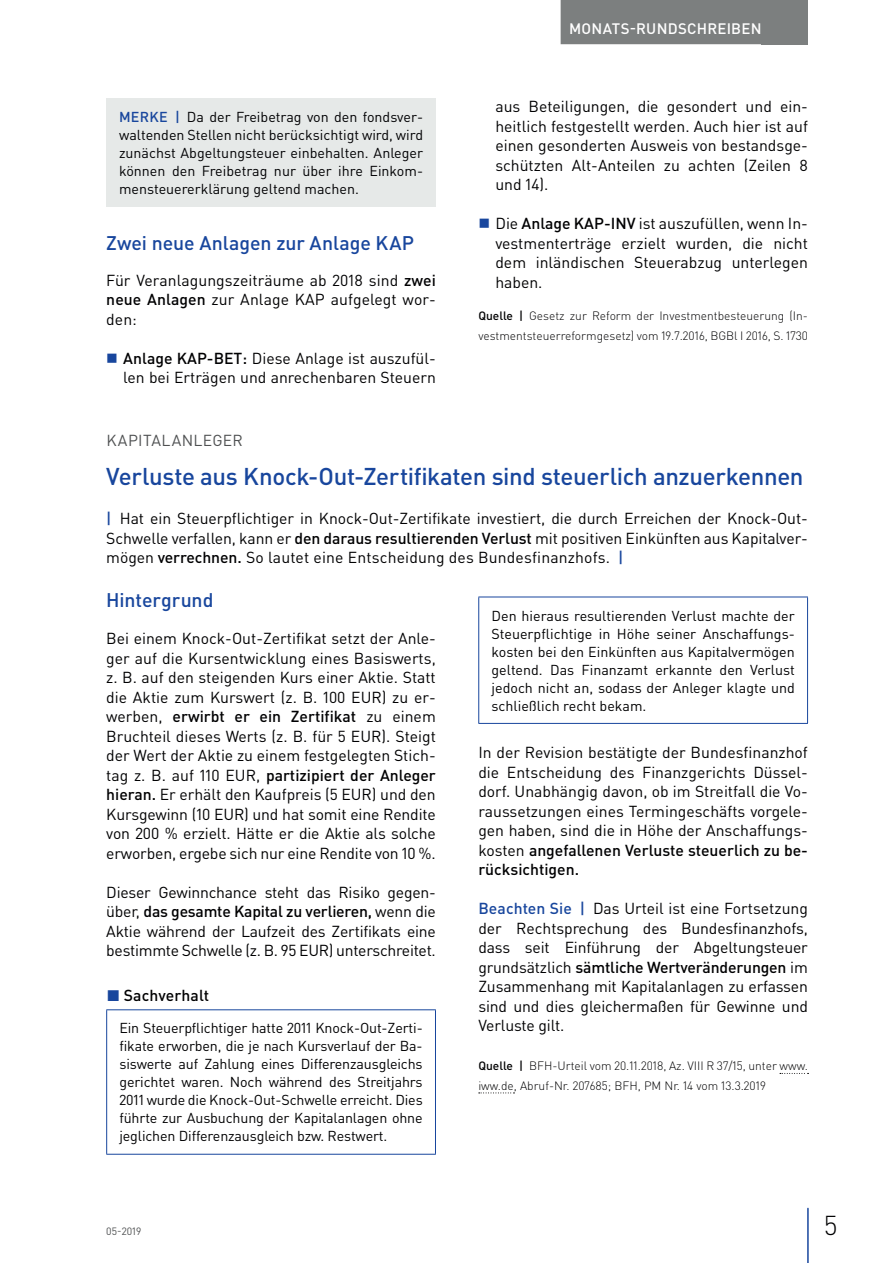
<style>
.page{position:relative;width:893px;height:1263px;background:#fff}
.page>*{position:absolute;margin:0;border:0;box-sizing:border-box;transform-origin:0 0}
.t1{font:300 27px "DIN Pro";color:#000002}
.t2{font:500 24px "DIN Pro";letter-spacing:-.015em;color:#18469d}
.t3{font:500 19.5px "DIN Pro";letter-spacing:-.005em;color:#18469d}
.t4{font:15.75px/19.5px "DIN Pro";color:#000002;text-align:justify}
.t5{font:15.75px "DIN Pro";letter-spacing:.025em;color:#4f5152}
.t6{font:500 15.75px "DIN Pro";letter-spacing:.005em;color:#000002}
.t7{font:500 15px "DIN Pro";letter-spacing:.015em;color:#fff}
.t8{font:14.25px/18px "DIN Pro";color:#000002;text-align:justify}
.t9{font:300 12px/19.5px "DIN Pro";color:#000002}
.t10{font:10.5px "DIN Pro";color:#4f5152}
.s1{font-weight:500;color:#18469d}
.s2{font-weight:500}
.s3{color:#18469d}
</style>
<div class="page">
<div style="left:762px;top:0;width:46px;height:44px;background:#7c7f7f"></div>
<hr style="left:807px;top:1208px;width:2px;height:55px;background:#18469d">
<div style="left:561px;top:0;width:209px;height:44px;background:#7c7f7f"></div>
<div style="left:106px;top:98px;width:330px;height:109px;background:#e6e9e8"></div>
<hr style="left:106px;top:1009px;width:330px;height:1px;background:#18469d">
<hr style="left:106px;top:1010px;width:1px;height:144px;background:#18469d">
<hr style="left:435px;top:1010px;width:1px;height:144px;background:#18469d">
<hr style="left:106px;top:1154px;width:330px;height:1px;background:#18469d">
<svg style="left:780px;top:1073px;width:28px;height:1px"></svg>
<svg style="left:479px;top:1092px;width:35px;height:1px"></svg>
<hr style="left:478px;top:597px;width:330px;height:1px;background:#18469d">
<hr style="left:478px;top:597px;width:1px;height:126px;background:#18469d">
<hr style="left:807px;top:597px;width:1px;height:126px;background:#18469d">
<hr style="left:478px;top:723px;width:330px;height:1px;background:#18469d">
<p class="t8" style="left:119px;top:107px;width:306px"><span class="s1">MERKE |</span> Da der Freibetrag von den fondsver&shy;waltenden Stellen nicht berücksichtigt wird, wird zunächst Abgeltungsteuer einbehalten. Anleger können den Freibetrag nur über ihre Einkom&shy;mensteuererklärung geltend machen.</p>
<p class="t3" style="left:106px;top:230px;width:309px">Zwei neue Anlagen zur Anlage KAP</p>
<p class="t4" style="left:106px;top:270px;width:331px">Für Veranlagungszeiträume ab 2018 sind <span class="s2">zwei neue Anlagen</span> zur Anlage KAP aufgelegt wor&shy;den:</p>
<p class="t4" style="left:123px;top:348px;width:314px"><span class="s2">Anlage KAP-BET:</span> Diese Anlage ist auszufül&shy;len bei Erträgen und anrechenbaren Steuern</p>
<p class="t7" style="left:569px;top:18px;width:194px">MONATS-RUNDSCHREIBEN</p>
<p class="t4" style="left:495px;top:96px;width:314px">aus Beteiligungen, die gesondert und ein&shy;heitlich festgestellt werden. Auch hier ist auf einen gesonderten Ausweis von bestandsge&shy;schützten Alt-Anteilen zu achten (Zeilen 8 und 14).</p>
<p class="t4" style="left:495px;top:213px;width:314px">Die <span class="s2">Anlage KAP-INV</span> ist auszufüllen, wenn In&shy;vestmenterträge erzielt wurden, die nicht dem inländischen Steuerabzug unterlegen haben.</p>
<p class="t9" style="left:478px;top:306px;width:331px"><span class="s2">Quelle |</span> Gesetz zur Reform der Investmentbesteuerung (In&shy;vestmentsteuerreformgesetz) vom 19.7.2016, BGBl I 2016, S. 1730</p>
<p class="t5" style="left:106px;top:430px;width:138px">KAPITALANLEGER</p>
<h2 class="t2" style="left:106px;top:460px;width:699px">Verluste aus Knock-Out-Zertifikaten sind steuerlich anzuerkennen</h2>
<p class="t4" style="left:106px;top:508px;width:703px"><span class="s1">|</span> Hat ein Steuerpflichtiger in Knock-Out-Zertifikate investiert, die durch Erreichen der Knock-Out-Schwelle verfallen, kann er <span class="s2">den daraus resultierenden Verlust</span> mit positiven Einkünften aus Kapitalver&shy;mögen <span class="s2">verrechnen.</span> So lautet eine Entscheidung des Bundesfinanzhofs. <span class="s1">|</span></p>
<p class="t3" style="left:106px;top:586px;width:109px">Hintergrund</p>
<p class="t4" style="left:106px;top:628px;width:331px">Bei einem Knock-Out-Zertifikat setzt der Anle&shy;ger auf die Kursentwicklung eines Basiswerts, z. B. auf den steigenden Kurs einer Aktie. Statt die Aktie zum Kurswert (z. B. 100 EUR) zu er&shy;werben, <span class="s2">erwirbt er ein Zertifikat</span> zu einem Bruchteil dieses Werts (z. B. für 5 EUR). Steigt der Wert der Aktie zu einem festgelegten Stich&shy;tag z. B. auf 110 EUR, <span class="s2">partizipiert der Anleger hieran.</span> Er erhält den Kaufpreis (5 EUR) und den Kursgewinn (10 EUR) und hat somit eine Rendite von 200 % erzielt. Hätte er die Aktie als solche erworben, ergebe sich nur eine Rendite von 10 %.</p>
<p class="t4" style="left:106px;top:882px;width:331px">Dieser Gewinnchance steht das Risiko gegen&shy;über, <span class="s2">das gesamte Kapital zu verlieren,</span> wenn die Aktie während der Laufzeit des Zertifikats eine bestimmte Schwelle (z. B. 95 EUR) unterschreitet.</p>
<p class="t6" style="left:107px;top:985px;width:104px"><span class="s3">◼</span> Sachverhalt</p>
<p class="t8" style="left:119px;top:1019px;width:305px">Ein Steuerpflichtiger hatte 2011 Knock-Out-Zerti&shy;fikate erworben, die je nach Kursverlauf der Ba&shy;siswerte auf Zahlung eines Differenzausgleichs gerichtet waren. Noch während des Streitjahrs 2011 wurde die Knock-Out-Schwelle erreicht. Dies führte zur Ausbuchung der Kapitalanlagen ohne jeglichen Differenzausgleich bzw. Restwert.</p>
<p class="t8" style="left:491px;top:606px;width:305px">Den hieraus resultierenden Verlust machte der Steuerpflichtige in Höhe seiner Anschaffungs&shy;kosten bei den Einkünften aus Kapitalvermögen geltend. Das Finanzamt erkannte den Verlust jedoch nicht an, sodass der Anleger klagte und schließlich recht bekam.</p>
<p class="t4" style="left:478px;top:742px;width:331px">In der Revision bestätigte der Bundesfinanzhof die Entscheidung des Finanzgerichts Düssel&shy;dorf. Unabhängig davon, ob im Streitfall die Vo&shy;raussetzungen eines Termingeschäfts vorgele&shy;gen haben, sind die in Höhe der Anschaffungs&shy;kosten <span class="s2">angefallenen Verluste steuerlich zu be&shy;rücksichtigen.</span></p>
<p class="t4" style="left:478px;top:898px;width:331px"><span class="s1">Beachten Sie |</span> Das Urteil ist eine Fortsetzung der Rechtsprechung des Bundesfinanzhofs, dass seit Einführung der Abgeltungsteuer grundsätzlich <span class="s2">sämtliche Wertveränderungen</span> im Zusammenhang mit Kapitalanlagen zu erfassen sind und dies gleichermaßen für Gewinne und Verluste gilt.</p>
<p class="t9" style="left:478px;top:1056px;width:331px"><span class="s2">Quelle |</span> BFH-Urteil vom 20.11.2018, Az. VIII R 37/15, unter www. iww.de, Abruf-Nr. 207685; BFH, PM Nr. 14 vom 13.3.2019</p>
<p class="t10" style="left:106px;top:1224px;width:37px">05-2019</p>
<h1 class="t1" style="left:824px;top:1207px;width:15px">5</h1>
</div>
